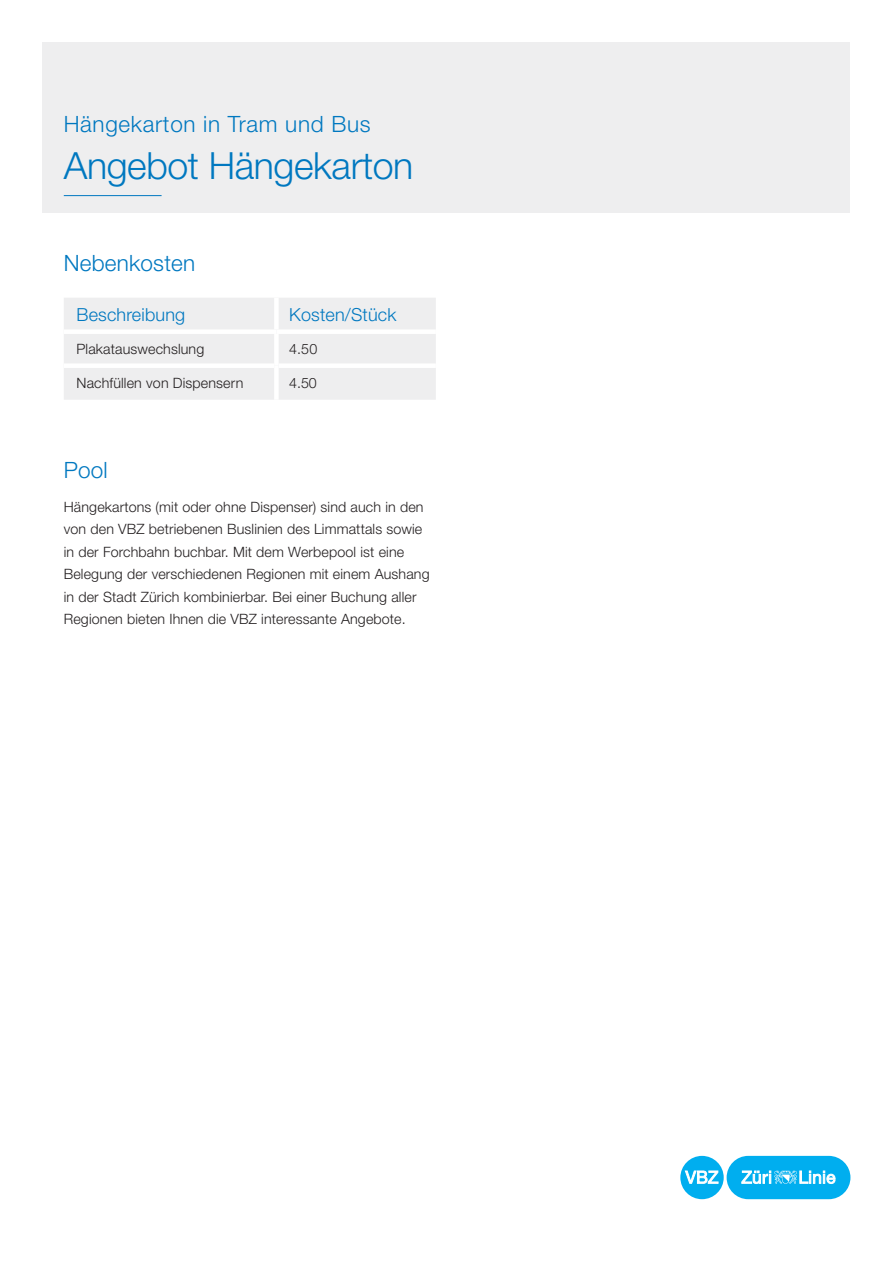
<style>
.page{position:relative;width:893px;height:1263px;background:#fff}
.page>*{position:absolute;margin:0;border:0;box-sizing:border-box;transform-origin:0 0}
.t1{font:300 37.5px "Helvetica Neue LT Std";letter-spacing:-.01em;color:#0078c0}
.t2{font:300 22.5px "Helvetica Neue LT Std";letter-spacing:.03em;color:#0078c0}
.t3{font:300 22.5px "Helvetica Neue LT Std";letter-spacing:.01em;color:#0078c0}
.t4{font:300 18px "Helvetica Neue LT Std";letter-spacing:.01em;color:#0078c0}
.t5{font:300 14.25px/22.5px "Helvetica Neue LT Std";letter-spacing:.01em;color:#231f20}
</style>
<div class="page">
<div style="left:43px;top:43px;width:807px;height:170px;background:#eeeeef"></div>
<hr style="left:64px;top:195px;width:98px;height:1px;background:#0078c0">
<div style="left:727px;top:1156px;width:123px;height:43px;background:#00aeef;border-radius:22px"></div>
<div style="left:680px;top:1156px;width:44px;height:43px;background:#00aeef;border-radius:50%"></div>
<svg style="left:685px;top:1170px;width:33px;height:14px"></svg>
<svg style="left:741px;top:1170px;width:94px;height:14px"></svg>
<div style="left:64px;top:298px;width:372px;height:102px;background:#eeeeef"></div>
<div style="left:64px;top:329px;width:212px;height:5px;background:#fff"></div>
<div style="left:276px;top:329px;width:160px;height:5px;background:#fff"></div>
<div style="left:64px;top:363px;width:210px;height:5px;background:#fff"></div>
<div style="left:279px;top:363px;width:157px;height:5px;background:#fff"></div>
<div style="left:274px;top:334px;width:5px;height:32px;background:#fff"></div>
<div style="left:274px;top:366px;width:5px;height:34px;background:#fff"></div>
<div style="left:274px;top:298px;width:5px;height:31px;background:#fff"></div>
<p class="t2" style="left:64px;top:110px;width:308px">Hängekarton in Tram und Bus</p>
<p class="t1" style="left:64px;top:142px;width:351px">Angebot Hängekarton</p>
<p class="t3" style="left:64px;top:249px;width:133px">Nebenkosten</p>
<p class="t4" style="left:77px;top:304px;width:110px">Beschreibung</p>
<p class="t4" style="left:289px;top:304px;width:109px">Kosten/Stück</p>
<p class="t5" style="left:77px;top:337px;width:129px">Plakatauswechslung</p>
<p class="t5" style="left:289px;top:337px;width:30px">4.50</p>
<p class="t5" style="left:77px;top:371px;width:168px">Nachfüllen von Dispensern</p>
<p class="t5" style="left:289px;top:371px;width:29px">4.50</p>
<p class="t2" style="left:64px;top:456px;width:46px">Pool</p>
<p class="t5" style="left:64px;top:495px;width:367px">Hängekartons (mit oder ohne Dispenser) sind auch in den von den VBZ betriebenen Buslinien des Limmattals sowie in der Forchbahn buchbar. Mit dem Werbepool ist eine Belegung der verschiedenen Regionen mit einem Aushang in der Stadt Zürich kombinierbar. Bei einer Buchung aller Regionen bieten Ihnen die VBZ interessante Angebote.</p>
</div>
